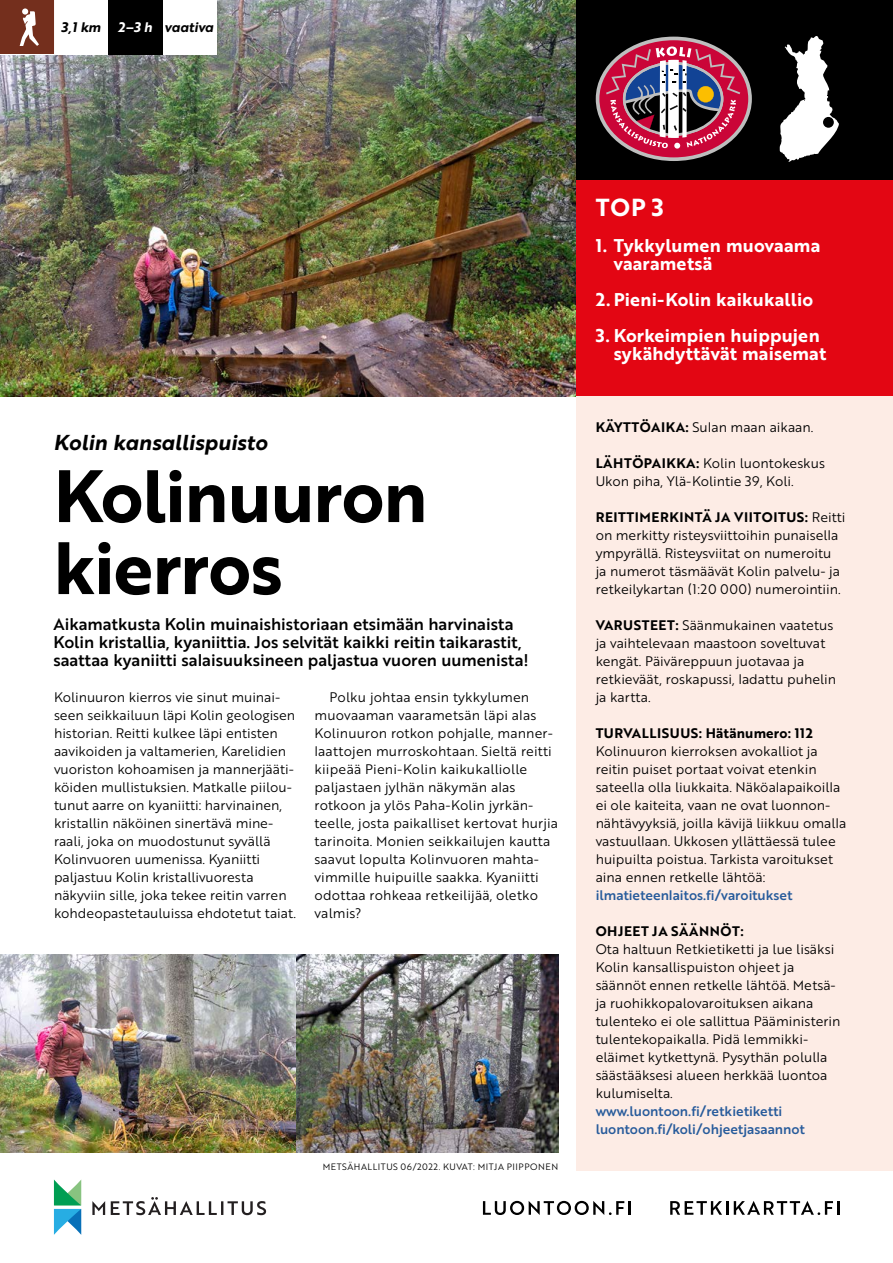
<style>
.page{position:relative;width:893px;height:1263px;background:#fff}
.page>*{position:absolute;margin:0;border:0;box-sizing:border-box;transform-origin:0 0}
.H1_Yläotsikko_Alueen{font:72px/72px "Brother 1816 Bold";letter-spacing:-.015em;color:#000}
.P_TOP_3_-otsikko{font:24px "Brother 1816 Bold";color:#fff}
.H1_Yläotsikko_Alueen-2{font:21px "Brother 1816 Bold Italic";letter-spacing:.005em;color:#000}
.t1{font:18px/18px "Brother 1816 Bold";letter-spacing:.01em;color:#fff}
.P_Ingressi{font:16.5px/18px "Brother 1816 Medium";color:#000}
.P_Reitin_tiedot_-laa{font:13.5px/18px "Brother 1816 Book";color:#000}
.P_Ei_sisenn__leipäte{font:13.5px/18px "Brother 1816 Book";color:#000}
.P_Leipäteksti{font:13.5px/18px "Brother 1816 Book";letter-spacing:.01em;color:#000}
.P_Reitin_tiedot_-laa-2{font:13.5px "Brother 1816 Medium";color:#275b9b}
.t2{font:13.5px "Brother 1816 Bold Italic";color:#000}
.P_Tekijätiedot{font:9px "Brother 1816 Book";letter-spacing:.06em;color:#000}
.s1{color:#fff}
.s2{font-family:"Brother 1816 Bold"}
.s3{font-family:"Brother 1816 Medium";color:#275b9b}
</style>
<div class="page">
<img style="left:0;top:0;width:576px;height:396px">
<div style="left:54px;top:0;width:54px;height:54px;background:#fff"></div>
<div style="left:153px;top:0;width:72px;height:63px;background:#000;opacity:.3"></div>
<div style="left:162px;top:0;width:54px;height:54px;background:#fff"></div>
<div style="left:108px;top:0;width:54px;height:54px;background:#000"></div>
<svg style="left:92px;top:1197px;width:174px;height:18px"></svg>
<svg style="left:54px;top:1179px;width:27px;height:56px"></svg>
<div style="left:576px;top:0;width:317px;height:180px;background:#000"></div>
<div style="left:576px;top:180px;width:317px;height:216px;background:#e30613"></div>
<div style="left:576px;top:396px;width:317px;height:774px;background:#fdece5"></div>
<svg style="left:670px;top:1201px;width:58px;height:14px"></svg>
<svg style="left:734px;top:1201px;width:99px;height:14px"></svg>
<hr style="left:837px;top:1201px;width:3px;height:14px;background:#000">
<svg style="left:483px;top:1201px;width:148px;height:14px"></svg>
<svg style="left:596px;top:37px;width:156px;height:124px"></svg>
<svg style="left:780px;top:36px;width:59px;height:126px"></svg>
<div style="left:823px;top:117px;width:11px;height:11px;background:#000;border-radius:50%"></div>
<img style="left:0;top:954px;width:558px;height:198px">
<svg style="left:0;top:0;width:54px;height:54px;background:#834535"></svg>
<p class="t2" style="left:61px;top:17px;width:41px">3,1 km</p>
<p class="t2" style="left:118px;top:17px;width:97px"><span class="s1">2–3 h</span> vaativa</p>
<h1 class="H1_Yläotsikko_Alueen-2" style="left:53px;top:427px;width:215px">Kolin kansallispuisto</h1>
<h1 class="H1_Yläotsikko_Alueen" style="left:53px;top:458px;width:376px">Kolinuuron kierros</h1>
<p class="P_Ingressi" style="left:53px;top:614px;width:477px">Aikamatkusta Kolin muinaishistoriaan etsimään harvinaista<br>Kolin kristallia, kyaniittia. Jos selvität kaikki reitin taikarastit, saattaa kyaniitti salaisuuksineen paljastua vuoren uumenista!</p>
<p class="P_Ei_sisenn__leipäte" style="left:54px;top:688px;width:244px">Kolinuuron kierros vie sinut muinai&shy;seen seikkailuun läpi Kolin geologisen historian. Reitti kulkee läpi entisten aavikoiden ja valtamerien, Karelidien vuoriston kohoamisen ja mannerjääti&shy;köiden mullistuksien. Matkalle piilou&shy;tunut aarre on kyaniitti: harvinainen, kristallin näköinen sinertävä mine&shy;raali, joka on muodostunut syvällä Kolinvuoren uumenissa. Kyaniitti paljastuu Kolin kristallivuoresta näkyviin sille, joka tekee reitin varren kohdeopastetauluissa ehdotetut taiat.</p>
<p class="P_Leipäteksti" style="left:314px;top:688px;width:245px;text-indent:15px">Polku johtaa ensin tykkylumen muovaaman vaarametsän läpi alas Kolinuuron rotkon pohjalle, manner&shy;laattojen murroskohtaan. Sieltä reitti kiipeää Pieni-Kolin kaikukalliolle paljastaen jylhän näkymän alas rotkoon ja ylös Paha-Kolin jyrkän&shy;teelle, josta paikalliset kertovat hurjia tarinoita. Monien seikkailujen kautta saavut lopulta Kolinvuoren mahta&shy;vimmille huipuille saakka. Kyaniitti odottaa rohkeaa retkeilijää, oletko valmis?</p>
<p class="P_Tekijätiedot" style="left:323px;top:1160px;width:237px">METSÄHALLITUS 06/2022. KUVAT: MITJA PIIPPONEN</p>
<p class="P_TOP_3_-otsikko" style="left:596px;top:189px;width:70px">TOP 3</p>
<p class="t1" style="left:614px;top:236px;width:208px;text-indent:-18px">1. Tykkylumen muovaama vaarametsä</p>
<p class="t1" style="left:596px;top:290px;width:219px">2. Pieni-Kolin kaikukallio</p>
<p class="t1" style="left:614px;top:326px;width:214px;text-indent:-18px">3. Korkeimpien huippujen sykähdyttävät maisemat</p>
<p class="P_Reitin_tiedot_-laa" style="left:596px;top:418px;width:219px"><span class="s2">KÄYTTÖAIKA:</span> Sulan maan aikaan.</p>
<p class="P_Reitin_tiedot_-laa" style="left:596px;top:454px;width:231px"><span class="s2">LÄHTÖPAIKKA:</span> Kolin luontokeskus<br>Ukon piha, Ylä-Kolintie 39, Koli.</p>
<p class="P_Reitin_tiedot_-laa" style="left:596px;top:508px;width:251px"><span class="s2">REITTIMERKINTÄ JA VIITOITUS:</span> Reitti on merkitty risteysviittoihin punaisella ympyrällä. Risteysviitat on numeroitu ja numerot täsmäävät Kolin palvelu- ja retkeilykartan (1:20 000) numerointiin.</p>
<p class="P_Reitin_tiedot_-laa" style="left:596px;top:616px;width:242px"><span class="s2">VARUSTEET:</span> Säänmukainen vaatetus ja vaihtelevaan maastoon soveltuvat kengät. Päiväreppuun juotavaa ja retkieväät, roskapussi, ladattu puhelin ja kartta.</p>
<p class="P_Reitin_tiedot_-laa" style="left:596px;top:724px;width:252px"><span class="s2">TURVALLISUUS: Hätänumero: 112<br></span>Kolinuuron kierroksen avokalliot ja reitin puiset portaat voivat etenkin sateella olla liukkaita. Näköalapaikoilla ei ole kaiteita, vaan ne ovat luonnon&shy;nähtävyyksiä, joilla kävijä liikkuu omalla vastuullaan. Ukkosen yllättäessä tulee huipuilta poistua. Tarkista varoitukset aina ennen retkelle lähtöä: <span class="s3">ilmatieteenlaitos.fi/varoitukset</span></p>
<p class="P_Reitin_tiedot_-laa" style="left:596px;top:922px;width:246px"><span class="s2">OHJEET JA SÄÄNNÖT:<br></span>Ota haltuun Retkietiketti ja lue lisäksi Kolin kansallispuiston ohjeet ja säännöt ennen retkelle lähtöä. Metsä&shy;ja ruohikkopalovaroituksen aikana tulenteko ei ole sallittua Pääministerin tulentekopaikalla. Pidä lemmikki&shy;eläimet kytkettynä. Pysythän polulla säästääksesi alueen herkkää luontoa kulumiselta. <span class="s3">www.luontoon.fi/retkietiketti</span></p>
<p class="P_Reitin_tiedot_-laa-2" style="left:596px;top:1119px;width:211px">luontoon.fi/koli/ohjeetjasaannot</p>
</div>
